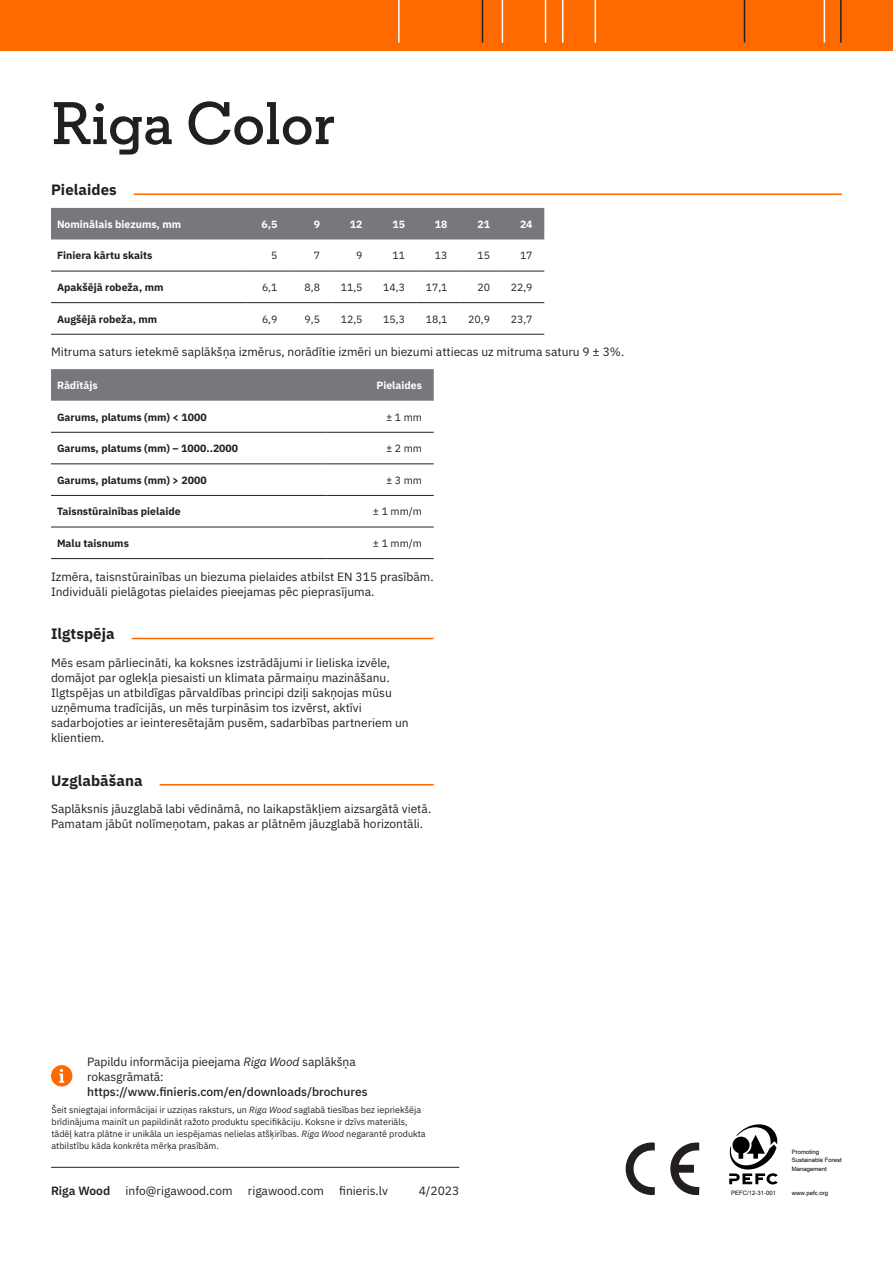
<style>
.page{position:relative;width:893px;height:1263px;background:#fff}
.page>*{position:absolute;margin:0;border:0;box-sizing:border-box;transform-origin:0 0}
.Nosaukums{font:600 60px "Regular Slab";letter-spacing:.005em;color:#231f20}
.Sadaļa{font:700 15px "IBM Plex Sans";letter-spacing:.005em;color:#231f20}
.Sadaļa_Span{font:700 15px "IBM Plex Sans";letter-spacing:.005em;color:#231f20}
.pamatteksts__6{font:12px/15px "IBM Plex Sans";color:#231f20}
.tabula{font:12px/15px "IBM Plex Sans";letter-spacing:-.005em;color:#231f20}
.pamatteksts__3{font:12px "IBM Plex Sans";color:#231f20}
.tabula-2{font:500 12px "IBM Plex Sans";color:#231f20}
.tabula-3{font:600 12px "IBM Plex Sans";color:#231f20}
.tabula-4{font:700 10.5px "IBM Plex Sans";color:#231f20}
.tabula-5{font:10.5px "IBM Plex Sans";color:#231f20}
.tabula-6{font:700 10.5px "IBM Plex Sans";color:#fff}
.tabula-7{font:9px/12px "IBM Plex Sans";color:#231f20}
.t1{font:6px/8.4px "Arial Unicode MS";color:#000}
.s1{font-style:italic}
</style>
<div class="page">
<div style="left:0;top:0;width:893px;height:51px;background:#ff6a00"></div>
<hr style="left:482px;top:0;width:1px;height:43px;background:#231f20">
<hr style="left:840px;top:0;width:2px;height:43px;background:#231f20">
<hr style="left:744px;top:0;width:1px;height:43px;background:#231f20">
<hr style="left:502px;top:0;width:1px;height:43px;background:#fff">
<hr style="left:824px;top:0;width:1px;height:43px;background:#fff">
<hr style="left:398px;top:0;width:2px;height:43px;background:#fff">
<hr style="left:545px;top:0;width:1px;height:43px;background:#fff">
<hr style="left:562px;top:0;width:1px;height:43px;background:#fff">
<hr style="left:595px;top:0;width:1px;height:43px;background:#fff">
<hr style="left:51px;top:193px;width:791px;height:2px;background:#ff6a00">
<div style="left:51px;top:191px;width:83px;height:7px;background:#fff"></div>
<hr style="left:51px;top:638px;width:383px;height:1px;background:#ff6a00">
<div style="left:51px;top:635px;width:81px;height:7px;background:#fff"></div>
<hr style="left:51px;top:784px;width:383px;height:1px;background:#ff6a00">
<div style="left:51px;top:781px;width:109px;height:8px;background:#fff"></div>
<div style="left:51px;top:369px;width:383px;height:32px;background:#76787b"></div>
<hr style="left:51px;top:432px;width:276px;height:1px;background:#231f20">
<hr style="left:327px;top:432px;width:107px;height:1px;background:#231f20">
<hr style="left:51px;top:463px;width:276px;height:1px;background:#231f20">
<hr style="left:327px;top:463px;width:107px;height:1px;background:#231f20">
<hr style="left:51px;top:495px;width:276px;height:1px;background:#231f20">
<hr style="left:327px;top:495px;width:107px;height:1px;background:#231f20">
<hr style="left:51px;top:527px;width:276px;height:1px;background:#231f20">
<hr style="left:327px;top:527px;width:107px;height:1px;background:#231f20">
<hr style="left:51px;top:558px;width:276px;height:1px;background:#231f20">
<hr style="left:327px;top:558px;width:107px;height:1px;background:#231f20">
<div style="left:51px;top:1065px;width:21px;height:21px;background:#ff6a00;border-radius:50%"></div>
<svg style="left:59px;top:1069px;width:5px;height:14px"></svg>
<hr style="left:51px;top:1167px;width:408px;height:1px;background:#231f20">
<div style="left:51px;top:208px;width:493px;height:31px;background:#76787b"></div>
<hr style="left:51px;top:271px;width:196px;height:1px;background:#231f20">
<hr style="left:247px;top:271px;width:42px;height:1px;background:#231f20">
<hr style="left:289px;top:271px;width:43px;height:1px;background:#231f20">
<hr style="left:332px;top:271px;width:42px;height:1px;background:#231f20">
<hr style="left:374px;top:271px;width:43px;height:1px;background:#231f20">
<hr style="left:417px;top:271px;width:42px;height:1px;background:#231f20">
<hr style="left:459px;top:271px;width:43px;height:1px;background:#231f20">
<hr style="left:502px;top:271px;width:42px;height:1px;background:#231f20">
<hr style="left:51px;top:302px;width:196px;height:1px;background:#231f20">
<hr style="left:247px;top:302px;width:42px;height:1px;background:#231f20">
<hr style="left:289px;top:302px;width:43px;height:1px;background:#231f20">
<hr style="left:332px;top:302px;width:42px;height:1px;background:#231f20">
<hr style="left:374px;top:302px;width:43px;height:1px;background:#231f20">
<hr style="left:417px;top:302px;width:42px;height:1px;background:#231f20">
<hr style="left:459px;top:302px;width:43px;height:1px;background:#231f20">
<hr style="left:502px;top:302px;width:42px;height:1px;background:#231f20">
<hr style="left:51px;top:334px;width:196px;height:1px;background:#231f20">
<hr style="left:247px;top:334px;width:42px;height:1px;background:#231f20">
<hr style="left:289px;top:334px;width:43px;height:1px;background:#231f20">
<hr style="left:332px;top:334px;width:42px;height:1px;background:#231f20">
<hr style="left:374px;top:334px;width:43px;height:1px;background:#231f20">
<hr style="left:417px;top:334px;width:42px;height:1px;background:#231f20">
<hr style="left:459px;top:334px;width:43px;height:1px;background:#231f20">
<hr style="left:502px;top:334px;width:42px;height:1px;background:#231f20">
<svg style="left:670px;top:1142px;width:29px;height:53px"></svg>
<svg style="left:626px;top:1142px;width:29px;height:53px"></svg>
<svg style="left:729px;top:1124px;width:49px;height:60px"></svg>
<p class="Nosaukums" style="left:51px;top:86px;width:285px">Riga Color</p>
<p class="Sadaļa_Span" style="left:51px;top:178px;width:67px">Pielaides</p>
<p class="tabula-6" style="left:57px;top:216px;width:126px">Nominālais biezums, mm</p>
<p class="tabula-6" style="left:262px;top:216px;width:17px">6,5</p>
<p class="tabula-6" style="left:314px;top:216px;width:8px">9</p>
<p class="tabula-6" style="left:350px;top:216px;width:14px">12</p>
<p class="tabula-6" style="left:392px;top:216px;width:14px">15</p>
<p class="tabula-6" style="left:435px;top:216px;width:14px">18</p>
<p class="tabula-6" style="left:477px;top:216px;width:14px">21</p>
<p class="tabula-6" style="left:520px;top:216px;width:14px">24</p>
<p class="tabula-4" style="left:57px;top:247px;width:97px">Finiera kārtu skaits</p>
<p class="tabula-5" style="left:271px;top:248px;width:8px">5</p>
<p class="tabula-5" style="left:314px;top:248px;width:8px">7</p>
<p class="tabula-5" style="left:356px;top:248px;width:8px">9</p>
<p class="tabula-5" style="left:392px;top:248px;width:14px">11</p>
<p class="tabula-5" style="left:435px;top:248px;width:14px">13</p>
<p class="tabula-5" style="left:477px;top:248px;width:14px">15</p>
<p class="tabula-5" style="left:520px;top:248px;width:14px">17</p>
<p class="tabula-4" style="left:57px;top:279px;width:108px">Apakšējā robeža, mm</p>
<p class="tabula-5" style="left:262px;top:279px;width:17px">6,1</p>
<p class="tabula-5" style="left:305px;top:279px;width:17px">8,8</p>
<p class="tabula-5" style="left:341px;top:279px;width:23px">11,5</p>
<p class="tabula-5" style="left:383px;top:279px;width:23px">14,3</p>
<p class="tabula-5" style="left:426px;top:279px;width:23px">17,1</p>
<p class="tabula-5" style="left:477px;top:279px;width:14px">20</p>
<p class="tabula-5" style="left:511px;top:279px;width:23px">22,9</p>
<p class="tabula-4" style="left:57px;top:310px;width:102px">Augšējā robeža, mm</p>
<p class="tabula-5" style="left:262px;top:311px;width:17px">6,9</p>
<p class="tabula-5" style="left:305px;top:311px;width:17px">9,5</p>
<p class="tabula-5" style="left:341px;top:311px;width:23px">12,5</p>
<p class="tabula-5" style="left:383px;top:311px;width:23px">15,3</p>
<p class="tabula-5" style="left:426px;top:311px;width:23px">18,1</p>
<p class="tabula-5" style="left:468px;top:311px;width:23px">20,9</p>
<p class="tabula-5" style="left:511px;top:311px;width:23px">23,7</p>
<p class="pamatteksts__3" style="left:51px;top:343px;width:575px">Mitruma saturs ietekmē saplākšņa izmērus, norādītie izmēri un biezumi attiecas uz mitruma saturu 9 ± 3%.</p>
<p class="tabula-6" style="left:57px;top:377px;width:42px">Rādītājs</p>
<p class="tabula-6" style="left:376px;top:377px;width:47px">Pielaides</p>
<p class="tabula-4" style="left:57px;top:408px;width:151px">Garums, platums (mm) &lt; 1000</p>
<p class="tabula-5" style="left:386px;top:409px;width:37px">± 1 mm</p>
<p class="tabula-4" style="left:57px;top:440px;width:183px">Garums, platums (mm) – 1000..2000</p>
<p class="tabula-5" style="left:386px;top:440px;width:37px">± 2 mm</p>
<p class="tabula-4" style="left:57px;top:472px;width:151px">Garums, platums (mm) &gt; 2000</p>
<p class="tabula-5" style="left:386px;top:472px;width:37px">± 3 mm</p>
<p class="tabula-4" style="left:57px;top:503px;width:125px">Taisnstūrainības pielaide</p>
<p class="tabula-5" style="left:373px;top:504px;width:51px">± 1 mm/m</p>
<p class="tabula-4" style="left:57px;top:535px;width:73px">Malu taisnums</p>
<p class="tabula-5" style="left:373px;top:535px;width:51px">± 1 mm/m</p>
<p class="pamatteksts__6" style="left:51px;top:568px;width:384px">Izmēra, taisnstūrainības un biezuma pielaides atbilst EN 315 prasībām.</p>
<p class="pamatteksts__6" style="left:51px;top:583px;width:325px">Individuāli pielāgotas pielaides pieejamas pēc pieprasījuma.</p>
<p class="Sadaļa" style="left:51px;top:622px;width:65px">Ilgtspēja</p>
<p class="pamatteksts__6" style="left:51px;top:654px;width:359px">Mēs esam pārliecināti, ka koksnes izstrādājumi ir lieliska izvēle, domājot par oglekļa piesaisti un klimata pārmaiņu mazināšanu.<br>Ilgtspējas un atbildīgas pārvaldības principi dziļi sakņojas mūsu uzņēmuma tradīcijās, un mēs turpināsim tos izvērst, aktīvi sadarbojoties ar ieinteresētajām pusēm, sadarbības partneriem un klientiem.</p>
<p class="Sadaļa" style="left:51px;top:768px;width:93px">Uzglabāšana</p>
<p class="pamatteksts__6" style="left:51px;top:800px;width:382px">Saplāksnis jāuzglabā labi vēdināmā, no laikapstākļiem aizsargātā vietā.<br>Pamatam jābūt nolīmeņotam, pakas ar plātnēm jāuzglabā horizontāli.</p>
<p class="tabula" style="left:87px;top:1053px;width:270px">Papildu informācija pieejama <span class="s1">Riga Wood</span> saplākšņa rokasgrāmatā:</p>
<p class="tabula-2" style="left:87px;top:1082px;width:282px">https://www.finieris.com/en/downloads/brochures</p>
<p class="tabula-7" style="left:51px;top:1103px;width:376px">Šeit sniegtajai informācijai ir uzziņas raksturs, un <span class="s1">Riga Wood</span> saglabā tiesības bez iepriekšēja brīdinājuma mainīt un papildināt ražoto produktu specifikāciju. Koksne ir dzīvs materiāls, tādēļ katra plātne ir unikāla un iespējamas nelielas atšķirības. <span class="s1">Riga Wood</span> negarantē produkta atbilstību kāda konkrēta mērķa prasībām.</p>
<p class="tabula-3" style="left:51px;top:1181px;width:61px">Riga Wood</p>
<p class="tabula" style="left:126px;top:1182px;width:109px">info@rigawood.com</p>
<p class="tabula" style="left:248px;top:1182px;width:77px">rigawood.com</p>
<p class="tabula" style="left:339px;top:1182px;width:50px">finieris.lv</p>
<p class="tabula" style="left:419px;top:1182px;width:42px">4/2023</p>
<p class="t1" style="left:731px;top:1188px;width:47px">PEFC/12-31-001</p>
<p class="t1" style="left:792px;top:1147px;width:52px">Promoting<br>Sustainable Forest<br>Management</p>
<p class="t1" style="left:792px;top:1188px;width:38px">www.pefc.org</p>
</div>
